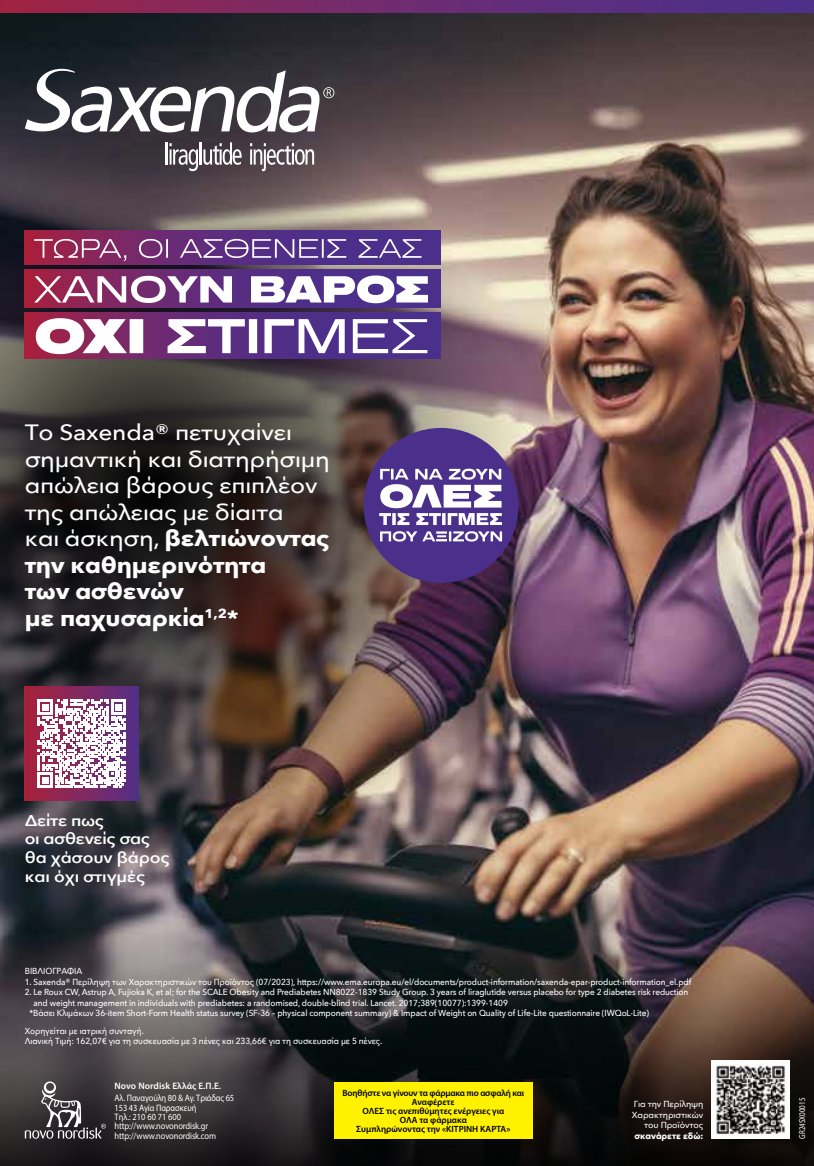
<style>
.page{position:relative;width:814px;height:1166px;background:#fff}
.page>*{position:absolute;margin:0;border:0;box-sizing:border-box;transform-origin:0 0}
.t1{font:500 22.05px/26.6px "Avenir Next";letter-spacing:-.01em;color:#fff;scale:1.11 1}
.t2{font:600 15.58px/18.7px "Avenir Next";letter-spacing:-.01em;color:#fff;scale:1.11 1}
.t3{font:9.28px/9.3px "Myriad Pro";letter-spacing:-.01em;color:#fff;scale:.9 1}
.t4{font:600 9.28px "Myriad Pro";letter-spacing:.01em;color:#fff}
.t5{font:600 9.1px/9.1px "Myriad Pro";letter-spacing:-.005em;color:#000;text-align:center}
.t6{font:500 8.75px/10.5px "Avenir Next";letter-spacing:-.01em;color:#fff;scale:.94 1}
.t7{font:500 8.75px/10.5px "Avenir Next";letter-spacing:-.01em;color:#fff;text-align:right}
.t8{font:700 8.75px "Avenir Next";letter-spacing:-.01em;color:#fff}
.t9{font:8.75px "Myriad Pro";color:#fff;scale:.8 1}
.s1{font-weight:700}
</style>
<div class="page">
<img style="left:0;top:12px;width:814px;height:908px">
<svg style="left:0;top:920px;width:814px;height:246px;background:#332f30"></svg>
<img style="left:0;top:107px;width:532px;height:761px">
<div style="left:334px;top:1082px;width:198px;height:56px;background:#fff200"></div>
<svg style="left:0;top:0;width:814px;height:12px;background:#702a6c"></svg>
<svg style="left:25px;top:1081px;width:81px;height:57px;background:#524e51"></svg>
<svg style="left:25px;top:69px;width:309px;height:63px"></svg>
<hr style="left:166px;top:142px;width:2px;height:23px;background:#fff">
<svg style="left:169px;top:142px;width:72px;height:29px"></svg>
<svg style="left:250px;top:143px;width:64px;height:28px"></svg>
<svg style="left:25px;top:231px;width:415px;height:33px;background:#652a75"></svg>
<svg style="left:25px;top:270px;width:415px;height:37px;background:#662a75"></svg>
<svg style="left:25px;top:313px;width:415px;height:45px;background:#662c76"></svg>
<svg style="left:34px;top:239px;width:387px;height:22px;background:#835490"></svg>
<svg style="left:34px;top:276px;width:198px;height:27px"></svg>
<svg style="left:251px;top:275px;width:177px;height:28px"></svg>
<svg style="left:36px;top:318px;width:107px;height:36px"></svg>
<svg style="left:167px;top:319px;width:90px;height:34px"></svg>
<svg style="left:264px;top:319px;width:81px;height:34px"></svg>
<svg style="left:353px;top:319px;width:74px;height:34px"></svg>
<div style="left:363px;top:428px;width:155px;height:155px;background:#4a2f8b;border-radius:50%"></div>
<svg style="left:380px;top:531px;width:122px;height:10px"></svg>
<svg style="left:379px;top:469px;width:123px;height:56px"></svg>
<img style="left:711px;top:1061px;width:78px;height:77px">
<div style="left:25px;top:686px;width:114px;height:114px;background:linear-gradient(to right,#ad2940,#542c84)"></div>
<svg style="left:38px;top:699px;width:88px;height:89px"></svg>
<h1 class="t1" style="left:25px;top:418px;width:276px">Το Saxenda® πετυχαίνει σημαντική και διατηρήσιμη απώλεια βάρους επιπλέον της απώλειας με δίαιτα<br>και άσκηση, <span class="s1">βελτιώνοντας την καθημερινότητα<br>των ασθενών<br>με παχυσαρκία</span><sup>1,2</sup><span class="s1">*</span></h1>
<h2 class="t2" style="left:25px;top:810px;width:132px">Δείτε πως<br>οι ασθενείς σας θα χάσουν βάρος και όχι στιγμές</h2>
<p class="t6" style="left:25px;top:966px;width:63px">ΒΙΒΛΙΟΓΡΑΦΙΑ</p>
<p class="t6" style="left:25px;top:976px;width:710px">1. Saxenda® Περίληψη των Χαρακτηριστικών του Προϊόντος (07/2023), https://www.ema.europa.eu/el/documents/product-information/saxenda-epar-product-information_el.pdf</p>
<p class="t6" style="left:25px;top:987px;width:707px">2. Le Roux CW, Astrup A, Fujioka K, et al; for the SCALE Obesity and Prediabetes NN8022-1839 Study Group. 3 years of liraglutide versus placebo for type 2 diabetes risk reduction</p>
<p class="t6" style="left:33px;top:997px;width:506px">and weight management in individuals with prediabetes: a randomised, double-blind trial. Lancet. 2017;389(10077):1399-1409</p>
<p class="t6" style="left:29px;top:1008px;width:660px">*Βάσει Κλιμάκων 36-item Short-Form Health status survey (SF-36 – physical component summary) &amp; Impact of Weight on Quality of Life-Lite questionnaire (IWQoL-Lite)</p>
<p class="t6" style="left:25px;top:1025px;width:382px">Χορηγείται με ιατρική συνταγή.<br>Λιανική Τιμή: 162,07€ για τη συσκευασία με 3 πένες και 233,66€ για τη συσκευασία με 5 πένες.</p>
<p class="t4" style="left:114px;top:1080px;width:108px">Novo Nordisk Ελλάς Ε.Π.Ε.</p>
<p class="t3" style="left:114px;top:1093px;width:134px">Αλ. Παναγούλη 80 &amp; Αγ. Τριάδας 65<br>153 43 Αγία Παρασκευή<br>Τηλ.: 210 60 71 600 http://www.novonordisk.gr http://www.novonordisk.com</p>
<p class="t9" style="left:796px;top:1138px;width:53px;rotate:-90deg">GR24SX00015</p>
<p class="t5" style="left:342px;top:1088px;width:183px">Βοηθήστε να γίνουν τα φάρμακα πιο ασφαλή και<br>Αναφέρετε<br>ΟΛΕΣ τις ανεπιθύμητες ενέργειες για<br>ΟΛΑ τα φάρμακα<br>Συμπληρώνοντας την «ΚΙΤΡΙΝΗ ΚΑΡΤΑ»</p>
<p class="t7" style="left:632px;top:1098px;width:73px">Για την Περίληψη<br>Χαρακτηριστικών του Προϊόντος</p>
<p class="t8" style="left:634px;top:1128px;width:70px">σκανάρετε εδώ:</p>
</div>
